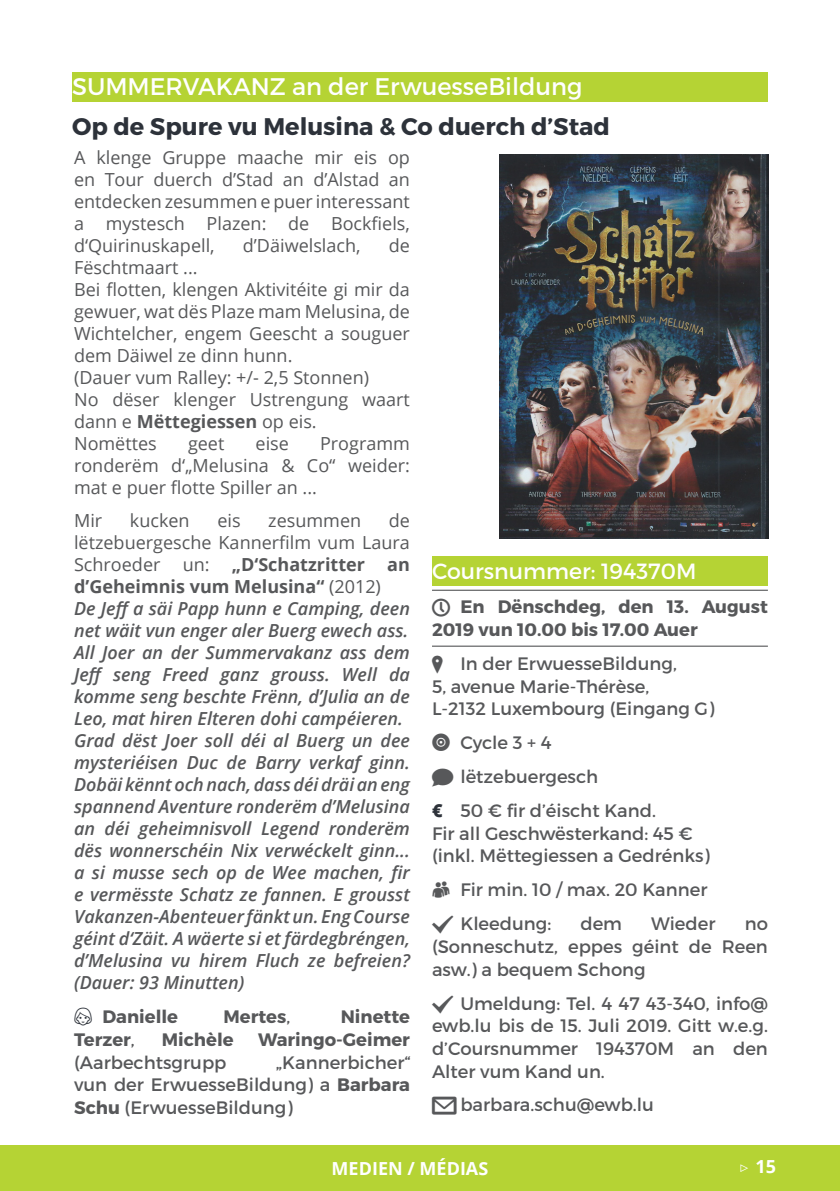
<style>
.page{position:relative;width:840px;height:1191px;background:#fff}
.page>*{position:absolute;margin:0;border:0;box-sizing:border-box;transform-origin:0 0}
.t1{font:700 24px "Montserrat";color:#2d323a}
.t2{font:24px "Montserrat";color:#fff}
.t3{font:22px "Montserrat";color:#fff}
.t4{font:italic 600 18px/22px "Open Sans";color:#57585a}
.t5{font:18px/22px "Open Sans";color:#57585a;text-align:justify}
.t6{font:18px/22.6px "Montserrat";color:#57585a}
.t7{font:700 18px/22.6px "Montserrat";color:#57585a}
.t8{font:700 18px "Open Sans";color:#fff}
.s1{font-weight:700}
.s2{font-weight:400;font-style:normal}
.s3{font-weight:700;font-style:normal}
.s4{font-weight:400}
.s5{font-family:"Open Sans";font-weight:800;color:#2d323a}
.s6{font-family:"Montserrat Alternates";font-weight:400}
</style>
<div class="page">
<div style="left:0;top:1145px;width:839px;height:46px;background:#b5d334"></div>
<div style="left:72px;top:72px;width:695px;height:29px;background:#b5d334"></div>
<img style="left:499px;top:154px;width:269px;height:385px">
<div style="left:432px;top:556px;width:335px;height:29px;background:#b5d334"></div>
<hr style="left:432px;top:645px;width:335px;height:2px;background:#57585a">
<hr style="left:432px;top:589px;width:335px;height:2px;background:#57585a">
<h1 class="t2" style="left:72px;top:72px;width:511px">SUMMERVAKANZ an der ErwuesseBildung</h1>
<h1 class="t1" style="left:72px;top:112px;width:539px">Op de Spure vu Melusina &amp; Co duerch d’Stad</h1>
<p class="t5" style="left:74px;top:146px;width:337px">A klenge Gruppe maache mir eis op en Tour duerch d’Stad an d’Alstad an entdecken zesummen e puer interessant a mystesch Plazen: de Bockfiels, d‘Quirinuskapell,</p>
<p class="t5" style="left:243px;top:234px;width:119px">d’Däiwelslach,</p>
<p class="t5" style="left:388px;top:234px;width:23px">de</p>
<p class="t5" style="left:74px;top:256px;width:337px;text-align:left">Fëschtmaart ...<br>Bei flotten, klengen Aktivitéite gi mir da gewuer, wat dës Plaze mam Melusina, de<br>Wichtelcher, engem Geescht a souguer dem Däiwel ze dinn hunn.<br>(Dauer vum Ralley: +/- 2,5 Stonnen)<br>No dëser klenger Ustrengung waart dann e <span class="s1">Mëttegiessen</span> op eis.<br>Nomëttes</p>
<p class="t5" style="left:188px;top:432px;width:38px">geet</p>
<p class="t5" style="left:255px;top:432px;width:35px">eise</p>
<p class="t5" style="left:74px;top:432px;width:337px;text-indent:246px">Programm ronderëm d‘„Melusina &amp; Co“ weider: mat e puer flotte Spiller an ...</p>
<p class="t5" style="left:74px;top:509px;width:30px">Mir</p>
<p class="t5" style="left:130px;top:509px;width:61px">kucken</p>
<p class="t5" style="left:217px;top:509px;width:25px">eis</p>
<p class="t5" style="left:268px;top:509px;width:94px">zesummen</p>
<p class="t4" style="left:74px;top:509px;width:337px;text-indent:314px"><span class="s2">de lëtzebuergesche Kannerfilm vum Laura Schroeder un:</span> <span class="s3">„D‘Schatzritter an d’Geheimnis vum Melusina“</span> <span class="s2">(2012)<br></span>De Jeff a säi Papp hunn e Camping, deen net wäit vun enger aler Buerg ewech ass.<br>All Joer an der Summervakanz ass dem Jeff seng Freed ganz grouss. Well da komme seng beschte Frënn, d’Julia an de Leo, mat hiren Elteren dohi campéieren.<br>Grad dëst Joer soll déi al Buerg un dee mysteriéisen Duc de Barry verkaf ginn.<br>Dobäi kënnt och nach, dass déi dräi an eng spannend Aventure ronderëm d’Melusina an déi geheimnisvoll Legend ronderëm dës wonnerschéin Nix verwéckelt ginn... a si musse sech op de Wee machen, fir e vermësste Schatz ze fannen. E grousst Vakanzen-Abenteuer fänkt un. Eng Course géint d‘Zäit. A wäerte si et färdegbréngen, d’Melusina vu hirem Fluch ze befreien? (Dauer: 93 Minutten)</p>
<p class="t7" style="left:102px;top:1005px;width:77px">Danielle</p>
<p class="t7" style="left:223px;top:1005px;width:68px">Mertes<span class="s4">,</span></p>
<p class="t7" style="left:340px;top:1005px;width:71px">Ninette</p>
<p class="t7" style="left:74px;top:1028px;width:62px">Terzer<span class="s4">,</span></p>
<p class="t7" style="left:162px;top:1028px;width:73px">Michèle</p>
<p class="t7" style="left:258px;top:1028px;width:153px">Waringo-Geimer</p>
<p class="t6" style="left:74px;top:1050px;width:154px">(Aarbechtsgrupp</p>
<p class="t6" style="left:74px;top:1050px;width:337px;text-align:justify;text-indent:201px">„Kannerbicher“ vun der ErwuesseBildung) a <span class="s1">Barbara Schu</span> (ErwuesseBildung)</p>
<p class="t3" style="left:432px;top:558px;width:266px">Coursnummer: 194370M</p>
<p class="t7" style="left:432px;top:596px;width:337px;text-indent:28px">En Dënschdeg, den 13. August<br>2019 vun 10.00 bis 17.00 Auer</p>
<p class="t6" style="left:432px;top:652px;width:283px;text-indent:28px">In der ErwuesseBildung,<br>5, avenue Marie-Thérèse,<br>L-2132 Luxembourg (Eingang G)</p>
<p class="t6" style="left:460px;top:731px;width:93px">Cycle 3 + 4</p>
<p class="t6" style="left:460px;top:765px;width:139px">lëtzebuergesch</p>
<p class="t6" style="left:432px;top:799px;width:225px"><span class="s5">€</span> 50 € fir d’éischt Kand.</p>
<p class="t6" style="left:432px;top:822px;width:279px">Fir all Geschwësterkand: 45 € (inkl. Mëttegiessen a Gedrénks)</p>
<p class="t6" style="left:460px;top:873px;width:248px;line-height:34px">Fir min. 10 / max. 20 Kanner<br>Kleedung:</p>
<p class="t6" style="left:580px;top:912px;width:43px">dem</p>
<p class="t6" style="left:651px;top:912px;width:66px">Wieder</p>
<p class="t6" style="left:432px;top:912px;width:337px;text-align:justify;text-indent:312px">no (Sonneschutz, eppes géint de Reen asw.) a bequem Schong</p>
<p class="t6" style="left:432px;top:991px;width:337px;text-align:justify;text-indent:28px">Umeldung: Tel. 4 47 43-340, info@ ewb.lu bis de 15. Juli 2019. Gitt w.e.g. d’Coursnummer 194370M an den Alter vum Kand un.</p>
<p class="t6" style="left:460px;top:1093px;width:195px">barbara.schu@ewb.lu</p>
<p class="t8" style="left:331px;top:1155px;width:158px">MEDIEN / MÉDIAS</p>
<p class="t8" style="left:738px;top:1153px;width:39px"><span class="s6">▷</span> 15</p>
</div>
